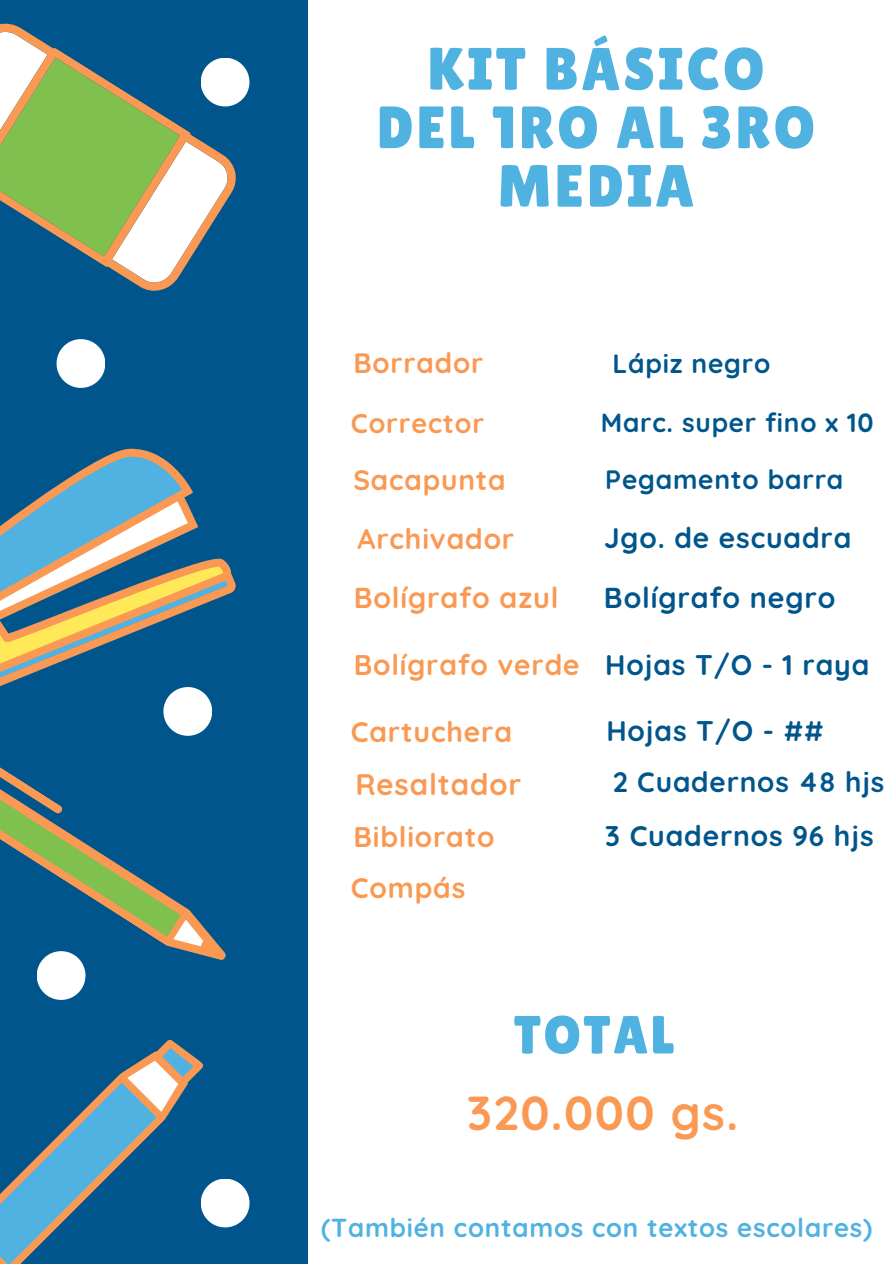
<style>
.page{position:relative;width:894px;height:1264px;background:#fff}
.page>*{position:absolute;margin:0;border:0;box-sizing:border-box;transform-origin:0 0}
.t1{font:59.55px/58.5px "Lilita One";letter-spacing:.05em;color:#50b2e1;text-align:center}
.t2{font:53.55px "Lilita One";letter-spacing:.05em;color:#50b2e1}
.t3{font:700 47.4px "Quicksand";letter-spacing:.03em;color:#fa9953}
.t4{font:700 29.55px "Quicksand";letter-spacing:.03em;color:#fa9953}
.t5{font:700 28.65px "Quicksand";letter-spacing:.03em;color:#00568c}
.t6{font:700 28.65px "Quicksand";letter-spacing:.03em;color:#fa9953}
.t7{font:700 28.35px "Quicksand";letter-spacing:.03em;color:#00568c}
.t8{font:700 28.35px "Quicksand";letter-spacing:.03em;color:#fa9953}
.t9{font:700 28.05px "Quicksand";letter-spacing:.03em;color:#00568c}
.t10{font:700 27.9px "Quicksand";letter-spacing:.03em;color:#fa9953}
.t11{font:700 27.15px "Quicksand";letter-spacing:.03em;color:#fa9953}
.t12{font:700 26.4px "Quicksand";letter-spacing:.03em;color:#00568c}
.t13{font:700 26.25px "Quicksand";letter-spacing:.03em;color:#00568c}
.t14{font:700 25.95px "Quicksand";letter-spacing:.03em;color:#50b2e1}
</style>
<div class="page">
<div style="left:0;top:0;width:308px;height:1263px;background:#00568c"></div>
<svg style="left:0;top:24px;width:249px;height:266px"></svg>
<svg style="left:55px;top:448px;width:135px;height:39px"></svg>
<svg style="left:57px;top:339px;width:48px;height:49px"></svg>
<svg style="left:203px;top:926px;width:23px;height:34px"></svg>
<svg style="left:0;top:487px;width:236px;height:248px"></svg>
<svg style="left:160px;top:1039px;width:43px;height:38px"></svg>
<svg style="left:0;top:1048px;width:193px;height:215px"></svg>
<svg style="left:0;top:767px;width:203px;height:232px"></svg>
<svg style="left:201px;top:1179px;width:48px;height:48px"></svg>
<p class="t1" style="left:376px;top:39px;width:439px">KIT BÁSICO<br>DEL 1RO AL 3RO<br>MEDIA</p>
<p class="t10" style="left:353px;top:345px;width:131px">Borrador</p>
<p class="t12" style="left:612px;top:346px;width:159px">Lápiz negro</p>
<h1 class="t11" style="left:351px;top:405px;width:135px">Corrector</h1>
<h4 class="t13" style="left:600px;top:405px;width:274px">Marc. super fino x 10</h4>
<h4 class="t10" style="left:353px;top:462px;width:154px">Sacapunta</h4>
<h4 class="t12" style="left:605px;top:463px;width:240px">Pegamento barra</h4>
<p class="t8" style="left:357px;top:520px;width:158px">Archivador</p>
<h4 class="t7" style="left:604px;top:520px;width:249px">Jgo. de escuadra</h4>
<h4 class="t6" style="left:353px;top:579px;width:206px">Bolígrafo azul</h4>
<h4 class="t5" style="left:603px;top:579px;width:233px">Bolígrafo negro</h4>
<h4 class="t8" style="left:353px;top:647px;width:227px">Bolígrafo verde</h4>
<h4 class="t7" style="left:605px;top:646px;width:265px">Hojas T/O - 1 raya</h4>
<h4 class="t8" style="left:351px;top:713px;width:163px">Cartuchera</h4>
<h4 class="t7" style="left:606px;top:713px;width:219px">Hojas T/O - ##</h4>
<h4 class="t4" style="left:355px;top:765px;width:167px">Resaltador</h4>
<h4 class="t9" style="left:612px;top:763px;width:273px">2 Cuadernos 48 hjs</h4>
<h4 class="t8" style="left:353px;top:818px;width:143px">Bibliorato</h4>
<h4 class="t7" style="left:605px;top:818px;width:270px">3 Cuadernos 96 hjs</h4>
<h4 class="t8" style="left:351px;top:869px;width:116px">Compás</h4>
<h4 class="t2" style="left:513px;top:1004px;width:162px">TOTAL</h4>
<h4 class="t3" style="left:467px;top:1082px;width:272px">320.000 gs.</h4>
<h4 class="t14" style="left:321px;top:1210px;width:552px">(También contamos con textos escolares)</h4>
</div>
